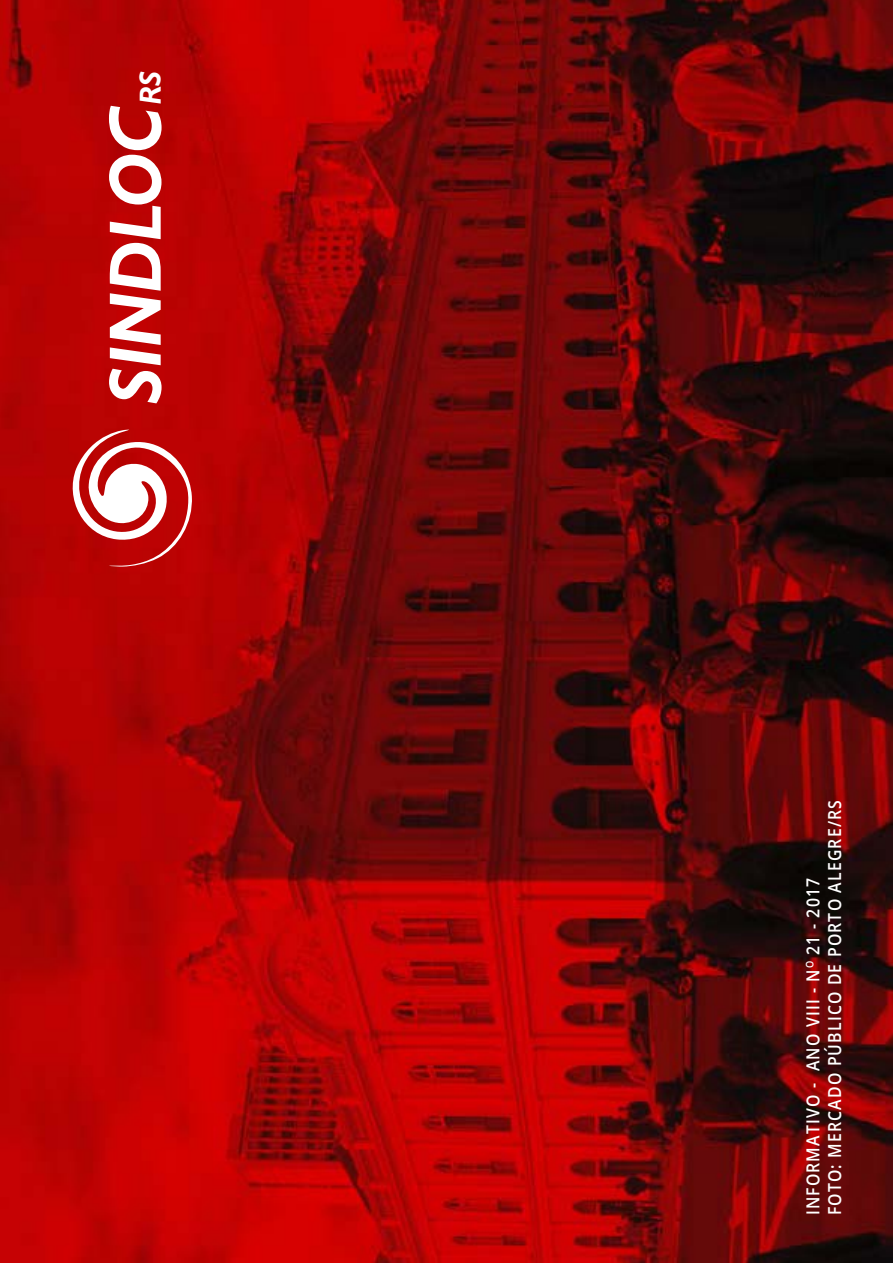
<style>
.page{position:relative;width:893px;height:1263px;background:#fff}
.page>*{position:absolute;margin:0;border:0;box-sizing:border-box;transform-origin:0 0}
.t1{font:italic 700 74.4px "Humanist 521 BT";color:#fff;scale:.95 1}
.t2{font:italic 700 30.45px "Humanist 521 BT";color:#fff;scale:.95 1}
.t3{font:600 18px/21.6px "Open Sans";letter-spacing:.075em;color:#fff;scale:.88 1}
</style>
<div class="page">
<img style="left:0;top:0;width:893px;height:1263px">
<svg style="left:65px;top:429px;width:128px;height:138px"></svg>
<h2 class="t2" style="left:131px;top:104px;width:36px;rotate:-90deg">RS</h2>
<h1 class="t1" style="left:89px;top:404px;width:317px;rotate:-90deg">SINDLOC</h1>
<p class="t3" style="left:802px;top:1215px;width:473px;rotate:-90deg">Informativo - ano VIII - n<sup>O</sup> 21 - 2017<br>Foto: M ercado Públi co de Porto Alegre/RS</p>
</div>
